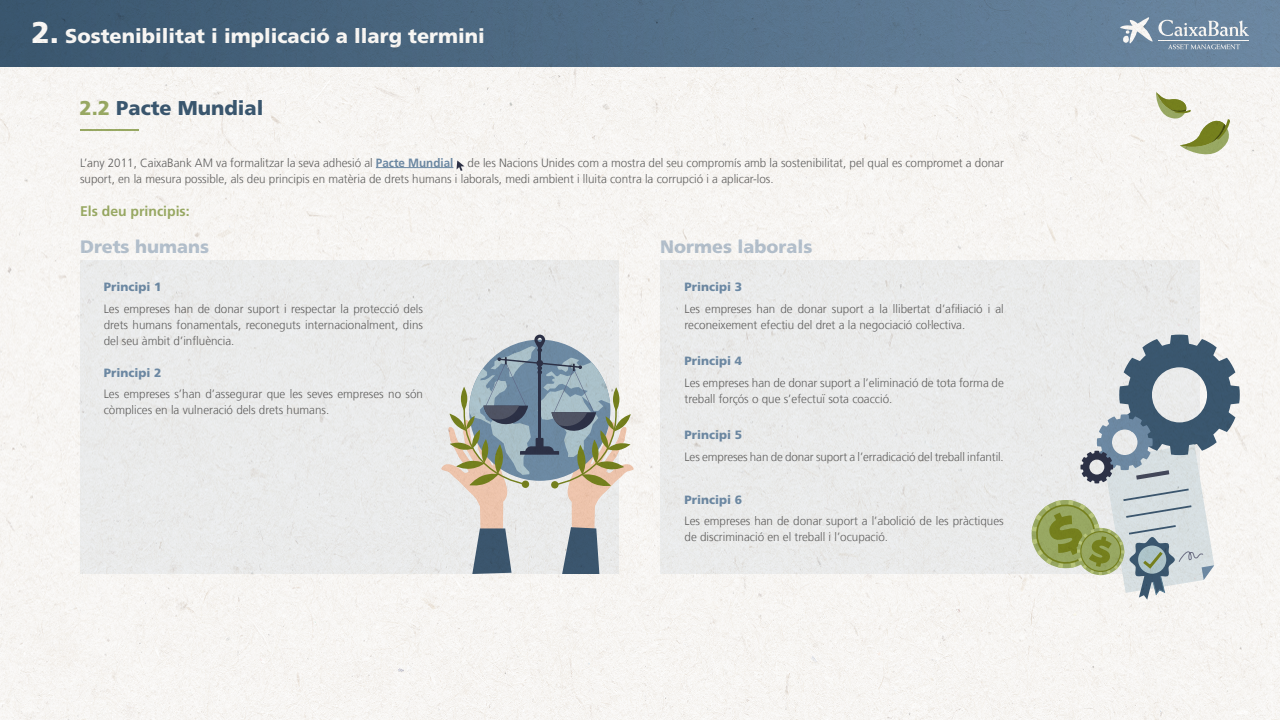
<style>
.page{position:relative;width:1280px;height:720px;background:#fff}
.page>*{position:absolute;margin:0;border:0;box-sizing:border-box;transform-origin:0 0}
.t1{font:900 20px "La Caixa Frutiger";color:#fff}
.t2{font:900 20px "La Caixa Frutiger";color:#3c5a74}
.t3{font:900 18px "La Caixa Frutiger";color:#b8c6d5}
.t4{font:700 14px "La Caixa Frutiger";color:#9daf68}
.t5{font:300 12px/16px "La Caixa Frutiger";color:#646464}
.t6{font:900 12px "La Caixa Frutiger";color:#708eab}
.s1{font-size:30px}
.s2{color:#9daf68}
.s3{font-weight:700;color:#708eab}
</style>
<div class="page">
<img style="left:0;top:0;width:1280px;height:720px">
<h1 class="t1" style="left:31px;top:24px;width:455px"><span class="s1">2.</span> Sostenibilitat i implicació a llarg termini</h1>
<h1 class="t2" style="left:80px;top:96px;width:185px"><span class="s2">2.2</span> Pacte Mundial</h1>
<p class="t5" style="left:80px;top:155px;width:926px">L’any 2011, CaixaBank AM va formalitzar la seva adhesió al <span class="s3">Pacte Mundial</span> de les Nacions Unides com a mostra del seu compromís amb la sostenibilitat, pel qual es compromet a donar suport, en la mesura possible, als deu principis en matèria de drets humans i laborals, medi ambient i lluita contra la corrupció i a aplicar-los.</p>
<p class="t4" style="left:80px;top:203px;width:111px">Els deu principis:</p>
<h2 class="t3" style="left:80px;top:236px;width:131px">Drets humans</h2>
<p class="t6" style="left:104px;top:279px;width:59px">Principi 1</p>
<p class="t6" style="left:685px;top:279px;width:59px">Principi 3</p>
<h2 class="t3" style="left:660px;top:236px;width:154px">Normes laborals</h2>
<p class="t5" style="left:104px;top:301px;width:321px;text-align:justify">Les empreses han de donar suport i respectar la protecció dels drets humans fonamentals, reconeguts internacionalment, dins del seu àmbit d’influència.</p>
<p class="t5" style="left:685px;top:301px;width:321px">Les empreses han de donar suport a la llibertat d’afiliació i al reconeixement efectiu del dret a la negociació col·lectiva.</p>
<p class="t6" style="left:685px;top:354px;width:59px">Principi 4</p>
<p class="t6" style="left:104px;top:365px;width:59px">Principi 2</p>
<p class="t5" style="left:104px;top:386px;width:321px">Les empreses s’han d’assegurar que les seves empreses no són còmplices en la vulneració dels drets humans.</p>
<p class="t5" style="left:685px;top:375px;width:321px">Les empreses han de donar suport a l’eliminació de tota forma de treball forçós o que s’efectuï sota coacció.</p>
<p class="t5" style="left:685px;top:449px;width:321px">Les empreses han de donar suport a l’erradicació del treball infantil.</p>
<p class="t6" style="left:685px;top:428px;width:59px">Principi 5</p>
<p class="t6" style="left:685px;top:492px;width:59px">Principi 6</p>
<p class="t5" style="left:685px;top:513px;width:321px">Les empreses han de donar suport a l’abolició de les pràctiques de discriminació en el treball i l’ocupació.</p>
</div>
